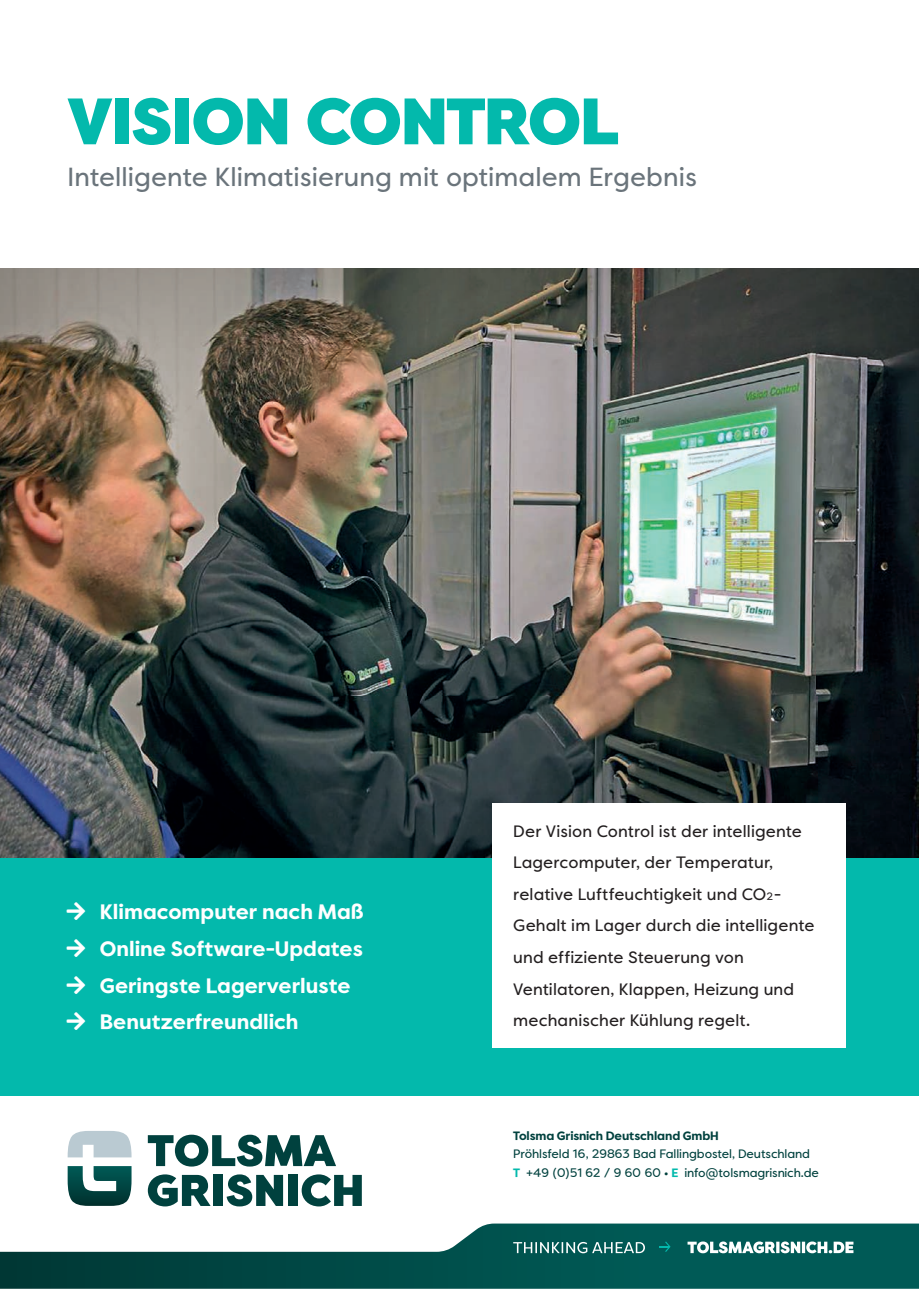
<style>
.page{position:relative;width:919px;height:1289px;background:#fff}
.page>*{position:absolute;margin:0;border:0;box-sizing:border-box;transform-origin:0 0}
.t1{font:900 65.4px "Tolsma Grisnich";letter-spacing:-.005em;color:#03b9ac}
.t2{font:26.1px "Tolsma Grisnich";color:#6a747b}
.t3{font:700 21px/36.6px "Tolsma Grisnich";color:#fff}
.t4{font:16.5px/31.5px "Tolsma Grisnich";letter-spacing:.005em;color:#231f20}
.t5{font:12.15px/18.3px "Tolsma Grisnich";letter-spacing:-.01em;color:#00413e}
.t6{font:700 12.15px "Tolsma Grisnich";letter-spacing:-.01em;color:#00413e}
.s1{font-size:10.5px}
.s2{font-weight:700;color:#03b9ac}
</style>
<div class="page">
<div style="left:0;top:857px;width:918px;height:238px;background:#03b9ac"></div>
<img style="left:0;top:268px;width:918px;height:589px">
<img style="left:0;top:857px;width:918px;height:1px">
<svg style="left:0;top:1223px;width:918px;height:65px"></svg>
<svg style="left:68px;top:1166px;width:63px;height:39px"></svg>
<svg style="left:68px;top:1131px;width:63px;height:26px;background:#c4d1d8"></svg>
<svg style="left:148px;top:1134px;width:188px;height:32px"></svg>
<svg style="left:148px;top:1174px;width:62px;height:32px"></svg>
<div style="left:214px;top:1174px;width:9px;height:31px;background:#00413e"></div>
<svg style="left:226px;top:1174px;width:57px;height:32px"></svg>
<div style="left:288px;top:1174px;width:10px;height:31px;background:#00413e"></div>
<svg style="left:301px;top:1174px;width:61px;height:32px"></svg>
<div style="left:492px;top:803px;width:353px;height:244px;background:#fff"></div>
<svg style="left:659px;top:1241px;width:11px;height:10px"></svg>
<svg style="left:513px;top:1241px;width:132px;height:12px;background:#4c8986"></svg>
<svg style="left:687px;top:1241px;width:166px;height:12px"></svg>
<h1 class="t1" style="left:68px;top:85px;width:552px">VISION CONTROL</h1>
<h2 class="t2" style="left:68px;top:161px;width:631px">Intelligente Klimatisierung mit optimalem Ergebnis</h2>
<p class="t3" style="left:100px;top:894px;width:265px">Klimacomputer nach Maß<br>Online Software-Updates<br>Geringste Lagerverluste<br>Benutzerfreundlich</p>
<p class="t4" style="left:513px;top:815px;width:303px">Der Vision Control ist der intelligente Lagercomputer, der Temperatur, relative Luftfeuchtigkeit und CO<span class="s1">2</span>- Gehalt im Lager durch die intelligente und effiziente Steuerung von Ventilatoren, Klappen, Heizung und mechanischer Kühlung regelt.</p>
<p class="t6" style="left:513px;top:1129px;width:207px">Tolsma Grisnich Deutschland GmbH</p>
<p class="t5" style="left:513px;top:1144px;width:307px">Pröhlsfeld 16, 29863 Bad Fallingbostel, Deutschland<br><span class="s2">T</span> +49 (0)51 62 / 9 60 60 • <span class="s2">E</span> info@tolsmagrisnich.de</p>
</div>
